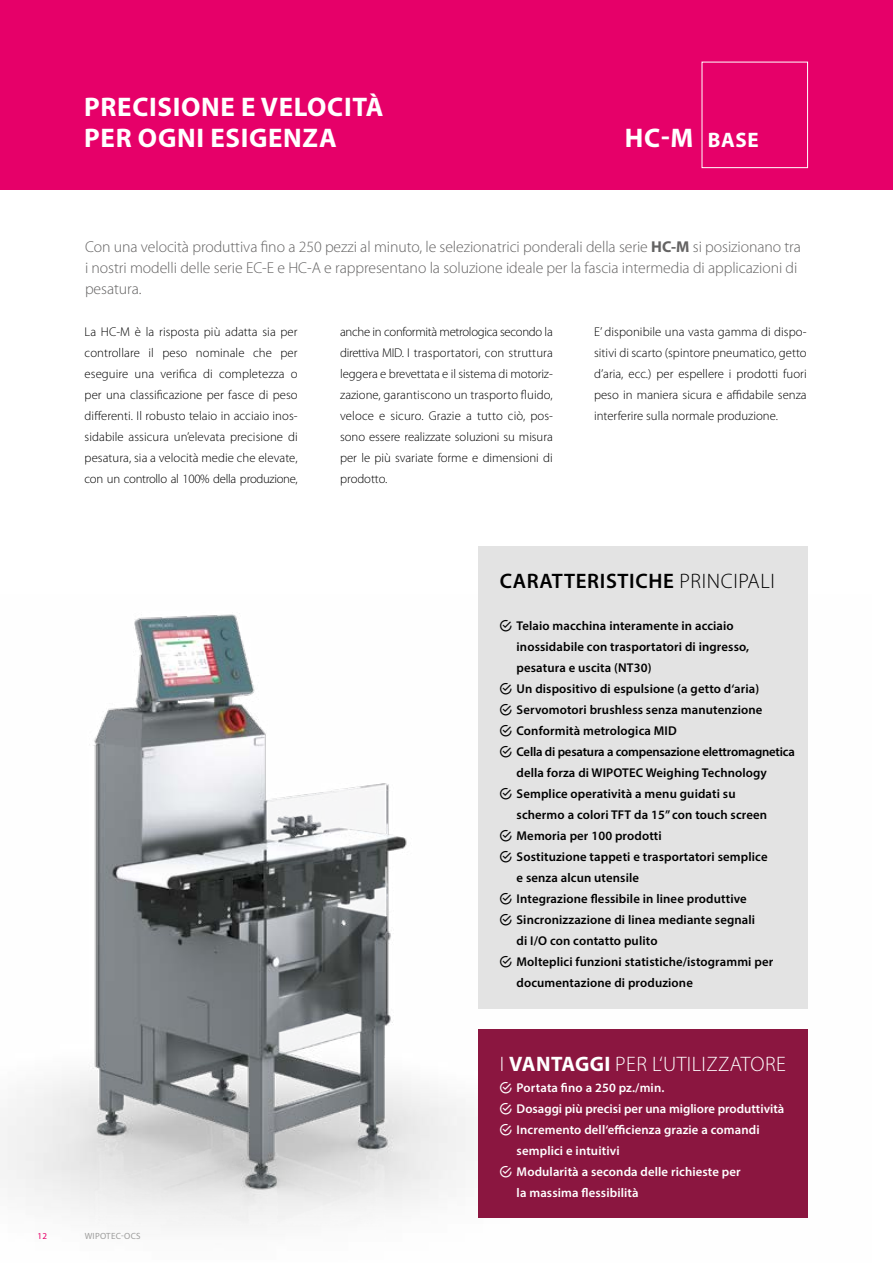
<style>
.page{position:relative;width:893px;height:1263px;background:#fff}
.page>*{position:absolute;margin:0;border:0;box-sizing:border-box;transform-origin:0 0}
.t1{font:700 27px/31.5px "Myriad Pro";letter-spacing:.025em;color:#fff}
.t2{font:300 21px "Myriad Pro";letter-spacing:.02em;color:#fff}
.t3{font:600 21px "Myriad Pro";letter-spacing:.03em;color:#000}
.t4{font:300 15.75px/21px "Myriad Pro";letter-spacing:-.005em;color:#646363}
.t5{font:300 12.75px/21px "Myriad Pro";letter-spacing:-.005em;color:#000;text-align:justify}
.t6{font:600 12.75px/21px "Myriad Pro";letter-spacing:.01em;color:#000}
.t7{font:600 12.75px/21px "Myriad Pro";letter-spacing:.01em;color:#fff}
.t8{font:9px "Myriad Pro";letter-spacing:.03em;color:#9d9d9c}
.t9{font:9px "Myriad Pro";color:#e60069}
.s1{font-size:21px}
.s2{font-weight:700}
.s3{font-weight:300}
</style>
<div class="page">
<img style="left:0;top:614px;width:808px;height:612px">
<div style="left:0;top:0;width:893px;height:189px;background:#e60069"></div>
<div style="left:702px;top:62px;width:106px;height:106px;border:1px solid #fff"></div>
<div style="left:478px;top:1030px;width:330px;height:188px;background:#8b1640"></div>
<div style="left:478px;top:546px;width:330px;height:462px;background:#e3e3e3"></div>
<h1 class="t1" style="left:84px;top:90px;width:301px">PRECISIONE E VELOCITÀ<br>PER OGNI ESIGENZA</h1>
<h1 class="t1" style="left:625px;top:121px;width:135px">HC-M <span class="s1">BASE</span></h1>
<p class="t4" style="left:85px;top:237px;width:717px">Con una velocità produttiva fino a 250 pezzi al minuto, le selezionatrici ponderali della serie <span class="s2">HC-M</span> si posizionano tra i nostri modelli delle serie EC-E e HC-A e rappresentano la soluzione ideale per la fascia intermedia di applicazioni di pesatura.</p>
<p class="t5" style="left:85px;top:322px;width:215px">La HC-M è la risposta più adatta sia per controllare il peso nominale che per eseguire una verifica di completezza o per una classificazione per fasce di peso differenti. Il robusto telaio in acciaio inos&shy;sidabile assicura un’elevata precisione di pesatura, sia a velocità medie che elevate, con un controllo al 100% della produzione,</p>
<p class="t5" style="left:340px;top:321px;width:214px">anche in conformità metrologica secondo la direttiva MID. I trasportatori, con struttura leggera e brevettata e il sistema di motoriz&shy;zazione, garantiscono un trasporto fluido, veloce e sicuro. Grazie a tutto ciò, pos&shy;sono essere realizzate soluzioni su misura per le più svariate forme e dimensioni di prodotto.</p>
<p class="t5" style="left:594px;top:321px;width:214px">E’ disponibile una vasta gamma di dispo&shy;sitivi di scarto (spintore pneumatico, getto d’aria, ecc.) per espellere i prodotti fuori peso in maniera sicura e affidabile senza interferire sulla normale produzione.</p>
<h2 class="t3" style="left:500px;top:568px;width:277px">CARATTERISTICHE <span class="s3">PRINCIPALI</span></h2>
<p class="t6" style="left:517px;top:615px;width:280px">Telaio macchina interamente in acciaio inossidabile con trasportatori di ingresso, pesatura e uscita (NT30)<br>Un dispositivo di espulsione (a getto d‘aria)<br>Servomotori brushless senza manutenzione Conformità metrologica MID<br>Cella di pesatura a compensazione elettromagnetica della forza di WIPOTEC Weighing Technology Semplice operatività a menu guidati su<br>schermo a colori TFT da 15” con touch screen Memoria per 100 prodotti<br>Sostituzione tappeti e trasportatori semplice<br>e senza alcun utensile<br>Integrazione flessibile in linee produttive Sincronizzazione di linea mediante segnali<br>di I/O con contatto pulito<br>Molteplici funzioni statistiche/istogrammi per documentazione di produzione</p>
<p class="t9" style="left:38px;top:1230px;width:11px">12</p>
<p class="t8" style="left:85px;top:1230px;width:57px">WIPOTEC-OCS</p>
<h2 class="t2" style="left:500px;top:1053px;width:288px">I <span class="s2">VANTAGGI</span> PER L‘UTILIZZATORE</h2>
<p class="t7" style="left:517px;top:1077px;width:269px">Portata fino a 250 pz./min.<br>Dosaggi più precisi per una migliore produttività Incremento dell‘efficienza grazie a comandi semplici e intuitivi<br>Modularità a seconda delle richieste per<br>la massima flessibilità</p>
</div>
